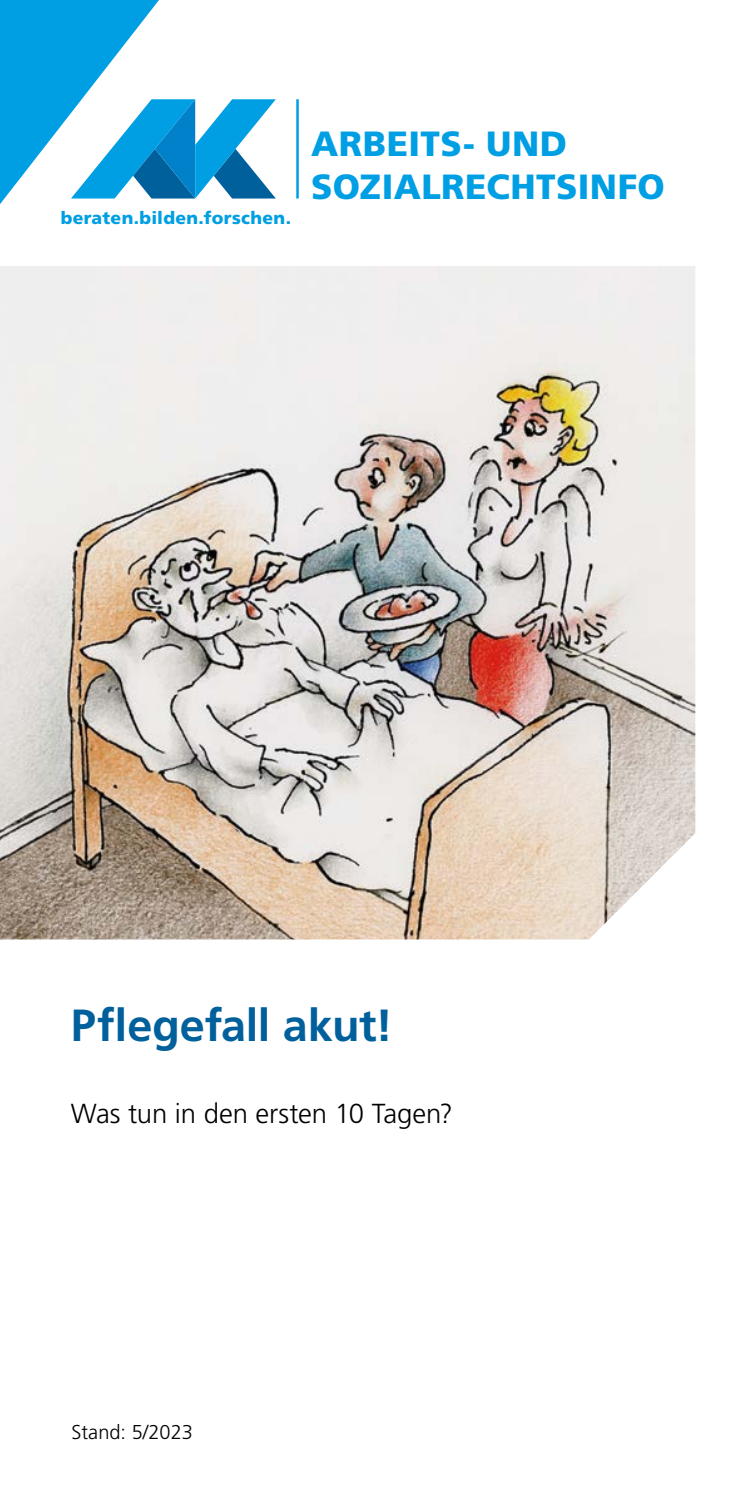
<style>
.page{position:relative;width:745px;height:1489px;background:#fff}
.page>*{position:absolute;margin:0;border:0;box-sizing:border-box;transform-origin:0 0}
.t1{font:700 45px "Frutiger LT Pro";letter-spacing:-.01em;color:#00609c}
.t2{font:900 35px/42.5px "Frutiger LT Pro";letter-spacing:.01em;color:#009fe3}
.t3{font:300 27.5px "Frutiger LT Pro";letter-spacing:-.005em;color:#000}
.t4{font:300 20px "Frutiger LT Pro";color:#000}
.t5{font:900 17.5px "Frutiger LT Pro";letter-spacing:.02em;color:#009fe3}
</style>
<div class="page">
<hr style="left:296px;top:99px;width:2px;height:99px;background:#009fe3">
<img style="left:0;top:266px;width:694px;height:673px">
<svg style="left:0;top:0;width:275px;height:204px"></svg>
<p class="t5" style="left:61px;top:208px;width:232px">beraten.bilden.forschen.</p>
<p class="t2" style="left:311px;top:122px;width:355px">ARBEITS- UND<br>SOZIALRECHTSINFO</p>
<p class="t1" style="left:71px;top:998px;width:323px">Pflegefall akut!</p>
<p class="t3" style="left:71px;top:1097px;width:383px">Was tun in den ersten 10 Tagen?</p>
<p class="t4" style="left:72px;top:1420px;width:123px">Stand: 5/2023</p>
</div>
